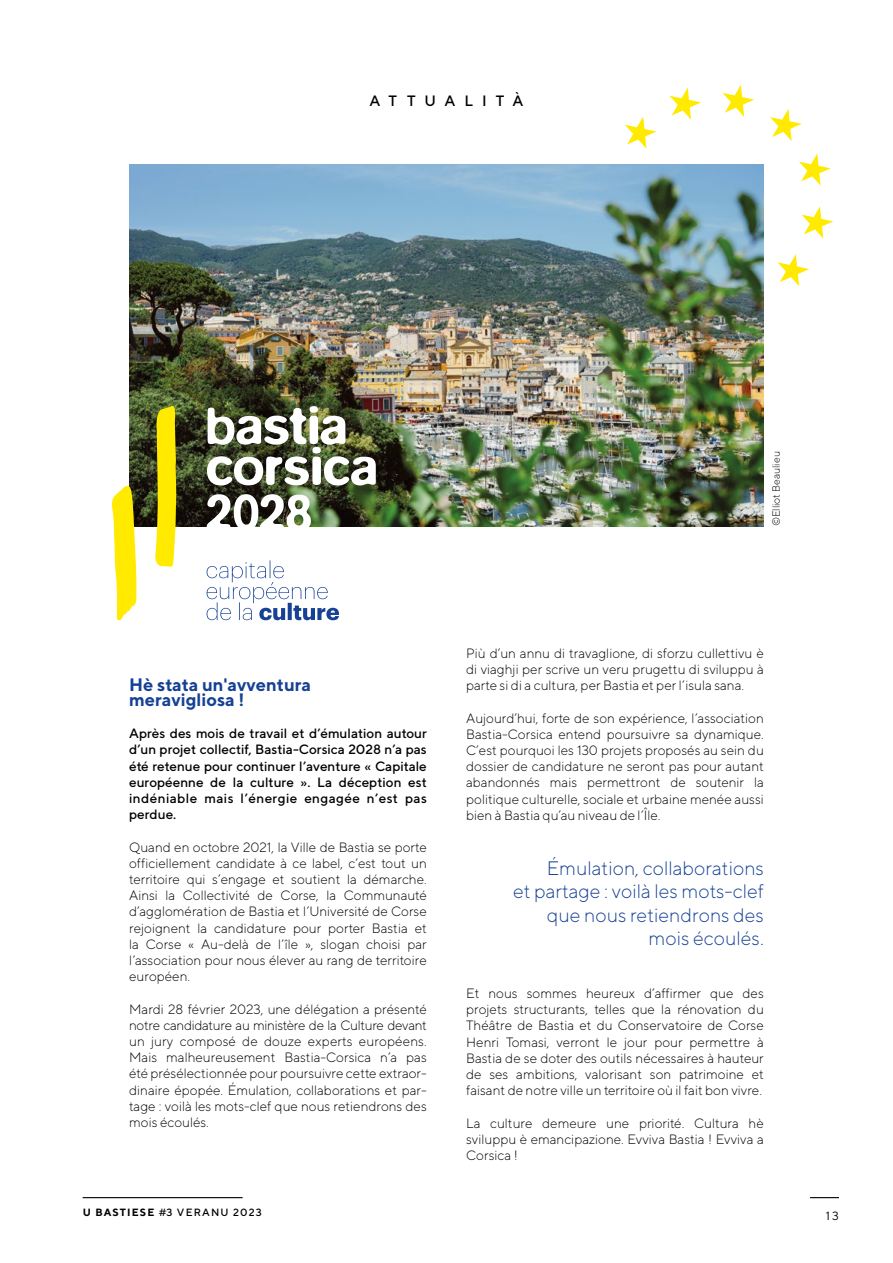
<style>
.page{position:relative;width:893px;height:1263px;background:#fff}
.page>*{position:absolute;margin:0;border:0;box-sizing:border-box;transform-origin:0 0}
.t1{font:300 19.5px/23.4px "TT Norms";color:#164194;text-align:right}
.t2{font:700 18px/15px "TT Norms";color:#164194}
.t3{font:500 15px "TT Norms";letter-spacing:.6em;color:#000}
.t4{font:300 13.5px/16.2px "TT Norms";color:#000;text-align:justify}
.t5{font:500 13.5px/16.2px "TT Norms";letter-spacing:.03em;color:#000;text-align:justify}
.t6{font:12px "TT Norms";color:#000}
.t7{font:500 10.5px "TT Norms";letter-spacing:.11em;color:#000}
.t8{font:300 10.5px "TT Norms";color:#000}
.s1{font-weight:700}
</style>
<div class="page">
<svg style="left:723px;top:85px;width:31px;height:32px"></svg>
<svg style="left:669px;top:87px;width:32px;height:33px"></svg>
<svg style="left:625px;top:116px;width:32px;height:33px"></svg>
<svg style="left:601px;top:164px;width:31px;height:1px"></svg>
<svg style="left:777px;top:254px;width:32px;height:32px"></svg>
<svg style="left:802px;top:206px;width:31px;height:33px"></svg>
<svg style="left:799px;top:153px;width:32px;height:33px"></svg>
<svg style="left:770px;top:109px;width:32px;height:32px"></svg>
<img style="left:129px;top:165px;width:635px;height:361px">
<svg style="left:207px;top:494px;width:104px;height:33px"></svg>
<img style="left:207px;top:406px;width:169px;height:79px">
<svg style="left:155px;top:405px;width:21px;height:162px;background:#e7d60d"></svg>
<svg style="left:112px;top:485px;width:24px;height:135px"></svg>
<svg style="left:207px;top:560px;width:132px;height:60px"></svg>
<hr style="left:83px;top:1197px;width:160px;height:1px;background:#000">
<svg style="left:810px;top:1197px;width:29px;height:1px"></svg>
<p class="t3" style="left:370px;top:91px;width:155px">ATTUALITÀ</p>
<p class="t8" style="left:770px;top:526px;width:77px;rotate:-90deg">©Elliot Beaulieu</p>
<h2 class="t2" style="left:129px;top:676px;width:183px">Hè stata un'avventura meravigliosa !</h2>
<p class="t5" style="left:129px;top:725px;width:299px">Après des mois de travail et d’émulation autour d’un projet collectif, Bastia-Corsica 2028 n’a pas été retenue pour continuer l’aventure « Capitale européenne de la culture ». La déception est indéniable mais l’énergie engagée n’est pas perdue.</p>
<p class="t4" style="left:129px;top:838px;width:299px">Quand en octobre 2021, la Ville de Bastia se porte officiellement candidate à ce label, c’est tout un territoire qui s’engage et soutient la démarche.<br>Ainsi la Collectivité de Corse, la Communauté d’agglomération de Bastia et l’Université de Corse rejoignent la candidature pour porter Bastia et la Corse « Au-delà de l’île », slogan choisi par l’association pour nous élever au rang de territoire européen.</p>
<p class="t4" style="left:129px;top:1000px;width:299px">Mardi 28 février 2023, une délégation a présenté notre candidature au ministère de la Culture devant un jury composé de douze experts européens.<br>Mais malheureusement Bastia-Corsica n’a pas été présélectionnée pour poursuivre cette extraor&shy;dinaire épopée. Émulation, collaborations et par&shy;tage : voilà les mots-clef que nous retiendrons des mois écoulés.</p>
<p class="t7" style="left:83px;top:1206px;width:180px"><span class="s1">U BASTIESE</span> #3 VERANU 2023</p>
<p class="t4" style="left:466px;top:645px;width:299px">Più d’un annu di travaglione, di sforzu cullettivu è di viaghji per scrive un veru prugettu di sviluppu à parte si di a cultura, per Bastia et per l’isula sana.</p>
<p class="t4" style="left:466px;top:709px;width:299px">Aujourd’hui, forte de son expérience, l’association Bastia-Corsica entend poursuivre sa dynamique.<br>C’est pourquoi les 130 projets proposés au sein du dossier de candidature ne seront pas pour autant abandonnés mais permettront de soutenir la politique culturelle, sociale et urbaine menée aussi bien à Bastia qu’au niveau de l’Île.</p>
<h1 class="t1" style="left:513px;top:856px;width:252px">Émulation, collaborations<br>et partage : voilà les mots-clef que nous retiendrons des mois écoulés.</h1>
<p class="t4" style="left:466px;top:985px;width:299px">Et nous sommes heureux d’affirmer que des projets structurants, telles que la rénovation du Théâtre de Bastia et du Conservatoire de Corse Henri Tomasi, verront le jour pour permettre à Bastia de se doter des outils nécessaires à hauteur de ses ambitions, valorisant son patrimoine et faisant de notre ville un territoire où il fait bon vivre.</p>
<p class="t4" style="left:466px;top:1114px;width:299px">La culture demeure une priorité. Cultura hè sviluppu è emancipazione. Evviva Bastia ! Evviva a Corsica !</p>
<p class="t6" style="left:826px;top:1209px;width:15px">13</p>
</div>
